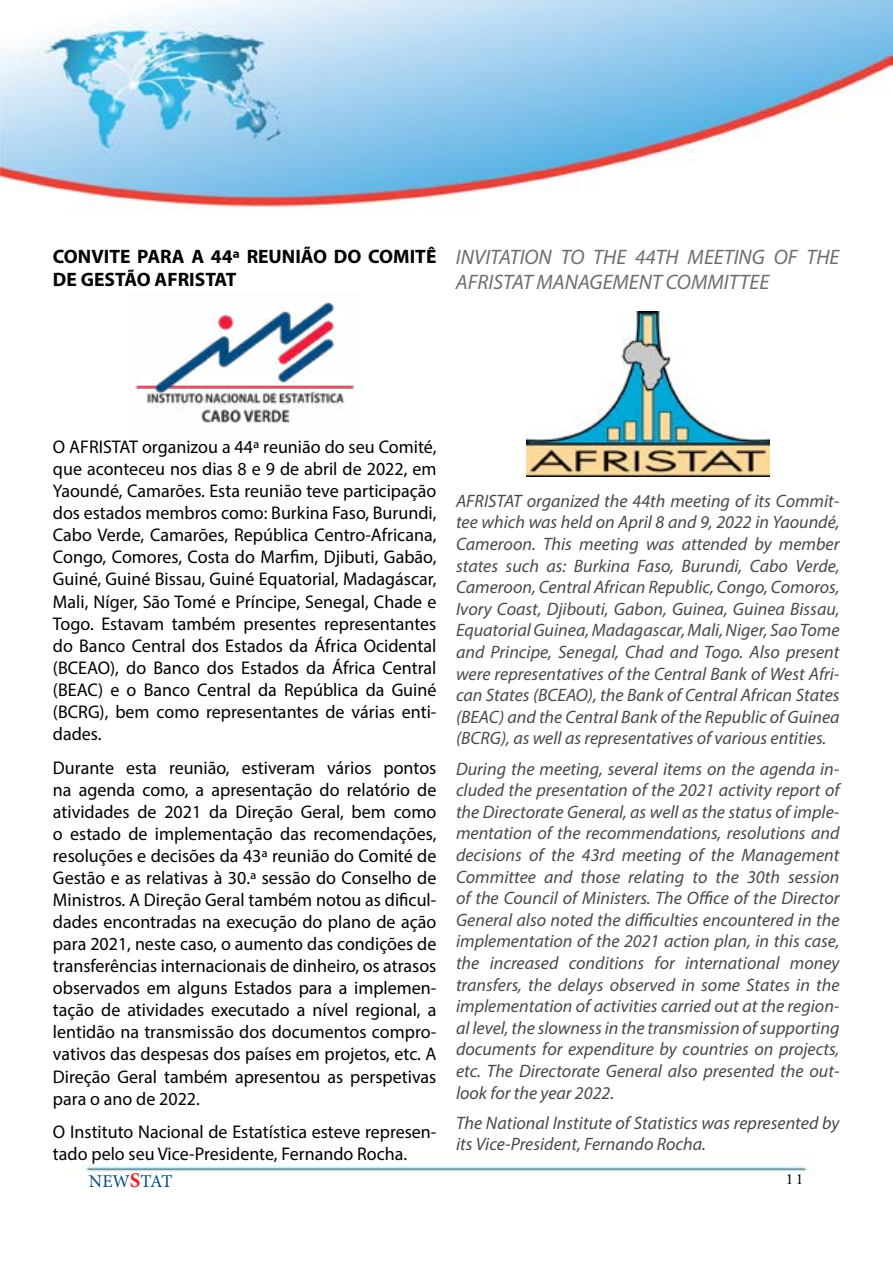
<style>
.page{position:relative;width:893px;height:1263px;background:#fff}
.page>*{position:absolute;margin:0;border:0;box-sizing:border-box;transform-origin:0 0}
.t1{font:italic 21px/25.2px "Myriad Pro";color:#494949}
.t2{font:700 19.5px/23.4px "Myriad Pro";color:#000101}
.t3{font:18.45px/22px "Myriad Pro";color:#000;text-align:justify}
.t4{font:italic 18px/21.6px "Myriad Pro";color:#494949;text-align:justify}
.t5{font:18px "Minion Pro";letter-spacing:-.04em;color:#004a80}
.t6{font:18px "Bell";color:#000}
.s1{font-weight:700;font-size:21px;color:#ed2124}
</style>
<div class="page">
<img style="left:0;top:0;width:893px;height:1174px">
<img style="left:526px;top:312px;width:244px;height:165px">
<img style="left:129px;top:292px;width:232px;height:147px">
<p class="t2" style="left:53px;top:244px;width:385px">CONVITE PARA A 44ª REUNIÃO DO COMITÊ<br>DE GESTÃO AFRISTAT</p>
<p class="t1" style="left:456px;top:244px;width:385px">INVITATION TO THE 44TH MEETING OF THE<br>AFRISTAT MANAGEMENT COMMITTEE</p>
<p class="t3" style="left:53px;top:435px;width:385px">O AFRISTAT organizou a 44ª reunião do seu Comité, que aconteceu nos dias 8 e 9 de abril de 2022, em Yaoundé, Camarões. Esta reunião teve participação dos estados membros como: Burkina Faso, Burundi, Cabo Verde, Camarões, República Centro-Africana, Congo, Comores, Costa do Marfim, Djibuti, Gabão, Guiné, Guiné Bissau, Guiné Equatorial, Madagáscar, Mali, Níger, São Tomé e Príncipe, Senegal, Chade e Togo. Estavam também presentes representantes do Banco Central dos Estados da África Ocidental (BCEAO), do Banco dos Estados da África Central (BEAC) e o Banco Central da República da Guiné (BCRG), bem como representantes de várias enti&shy;dades.</p>
<p class="t3" style="left:53px;top:756px;width:385px">Durante esta reunião, estiveram vários pontos na agenda como, a apresentação do relatório de atividades de 2021 da Direção Geral, bem como o estado de implementação das recomendações, resoluções e decisões da 43ª reunião do Comité de Gestão e as relativas à 30.ª sessão do Conselho de Ministros. A Direção Geral também notou as dificul&shy;dades encontradas na execução do plano de ação para 2021, neste caso, o aumento das condições de transferências internacionais de dinheiro, os atrasos observados em alguns Estados para a implemen&shy;tação de atividades executado a nível regional, a lentidão na transmissão dos documentos compro&shy;vativos das despesas dos países em projetos, etc. A Direção Geral também apresentou as perspetivas para o ano de 2022.</p>
<p class="t3" style="left:53px;top:1120px;width:385px">O Instituto Nacional de Estatística esteve represen&shy;tado pelo seu Vice-Presidente, Fernando Rocha.</p>
<p class="t5" style="left:89px;top:1169px;width:85px">NEW<span class="s1">S</span>TAT</p>
<p class="t4" style="left:456px;top:490px;width:385px">AFRISTAT organized the 44th meeting of its Commit&shy;tee which was held on April 8 and 9, 2022 in Yaoundé, Cameroon. This meeting was attended by member states such as: Burkina Faso, Burundi, Cabo Verde, Cameroon, Central African Republic, Congo, Comoros, Ivory Coast, Djibouti, Gabon, Guinea, Guinea Bissau, Equatorial Guinea, Madagascar, Mali, Niger, Sao Tome and Principe, Senegal, Chad and Togo. Also present were representatives of the Central Bank of West Afri&shy;can States (BCEAO), the Bank of Central African States (BEAC) and the Central Bank of the Republic of Guinea (BCRG), as well as representatives of various entities.</p>
<p class="t4" style="left:456px;top:757px;width:385px">During the meeting, several items on the agenda in&shy;cluded the presentation of the 2021 activity report of the Directorate General, as well as the status of imple&shy;mentation of the recommendations, resolutions and decisions of the 43rd meeting of the Management Committee and those relating to the 30th session of the Council of Ministers. The Office of the Director General also noted the difficulties encountered in the implementation of the 2021 action plan, in this case, the increased conditions for international money transfers, the delays observed in some States in the implementation of activities carried out at the region&shy;al level, the slowness in the transmission of supporting documents for expenditure by countries on projects, etc. The Directorate General also presented the out&shy;look for the year 2022.</p>
<p class="t4" style="left:456px;top:1111px;width:385px">The National Institute of Statistics was represented by its Vice-President, Fernando Rocha.</p>
<p class="t6" style="left:785px;top:1167px;width:20px">11</p>
</div>
